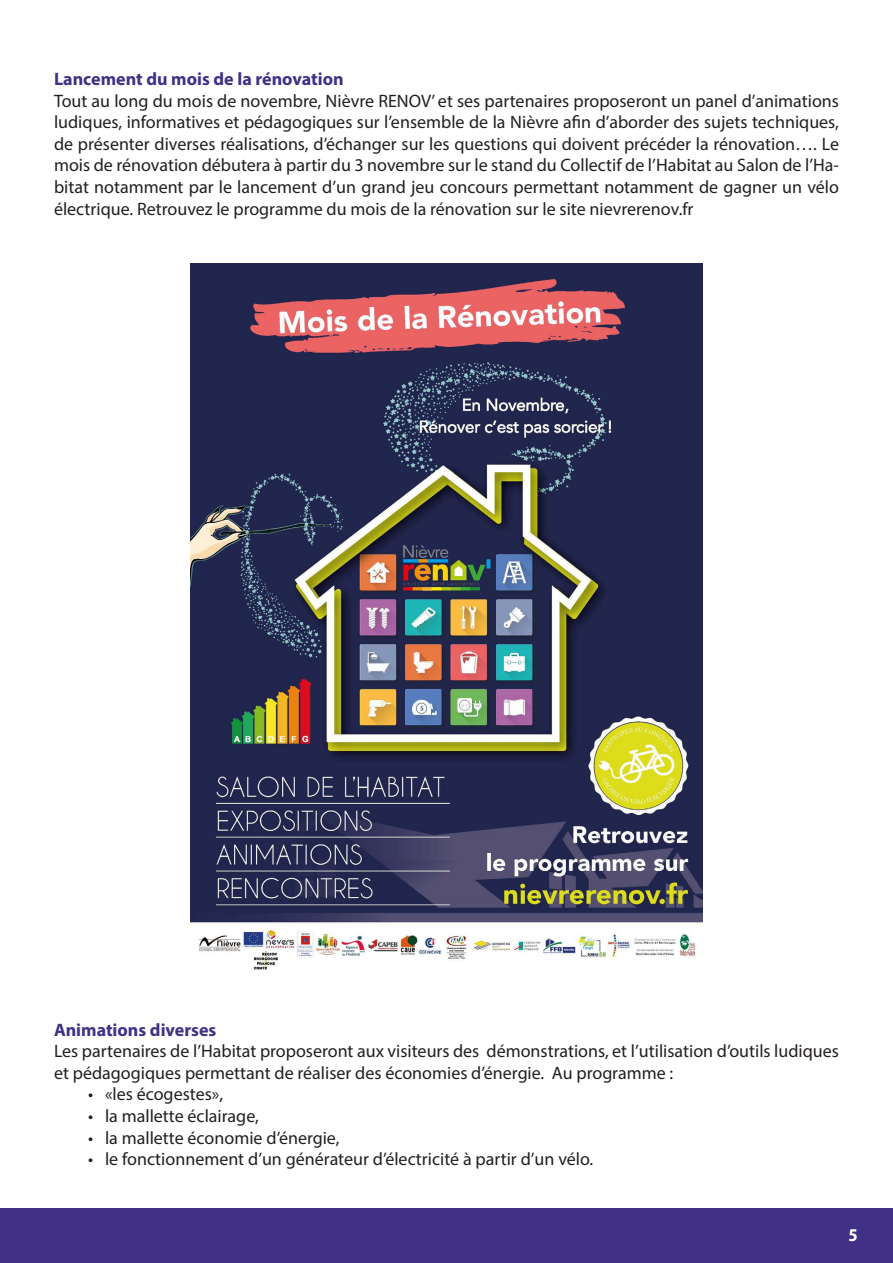
<style>
.page{position:relative;width:893px;height:1263px;background:#fff}
.page>*{position:absolute;margin:0;border:0;box-sizing:border-box;transform-origin:0 0}
.t1{font:18px/21.6px "Myriad Pro";color:#231f20;text-align:justify}
.t2{font:700 18px "Myriad Pro";color:#403186}
.t3{font:700 semi-condensed 18px "Myriad Pro";color:#fff}
</style>
<div class="page">
<div style="left:0;top:1208px;width:893px;height:55px;background:#403186"></div>
<img style="left:191px;top:264px;width:511px;height:706px">
<p class="t2" style="left:54px;top:67px;width:291px">Lancement du mois de la rénovation</p>
<p class="t1" style="left:54px;top:89px;width:786px">Tout au long du mois de novembre, Nièvre RENOV’ et ses partenaires proposeront un panel d’animations ludiques, informatives et pédagogiques sur l’ensemble de la Nièvre afin d’aborder des sujets techniques, de présenter diverses réalisations, d’échanger sur les questions qui doivent précéder la rénovation…. Le mois de rénovation débutera à partir du 3 novembre sur le stand du Collectif de l’Habitat au Salon de l’Ha&shy;bitat notamment par le lancement d’un grand jeu concours permettant notamment de gagner un vélo électrique. Retrouvez le programme du mois de la rénovation sur le site nievrerenov.fr</p>
<p class="t2" style="left:54px;top:1018px;width:164px">Animations diverses</p>
<p class="t1" style="left:54px;top:1040px;width:786px">Les partenaires de l’Habitat proposeront aux visiteurs des démonstrations, et l’utilisation d’outils ludiques et pédagogiques permettant de réaliser des économies d’énergie. Au programme :</p>
<p class="t1" style="left:88px;top:1083px;width:137px">• «les écogestes»,</p>
<p class="t1" style="left:88px;top:1105px;width:172px">• la mallette éclairage,</p>
<p class="t1" style="left:88px;top:1126px;width:253px">• la mallette économie d’énergie,</p>
<p class="t1" style="left:88px;top:1148px;width:507px">• le fonctionnement d’un générateur d’électricité à partir d’un vélo.</p>
<p class="t3" style="left:848px;top:1223px;width:11px">5</p>
</div>
